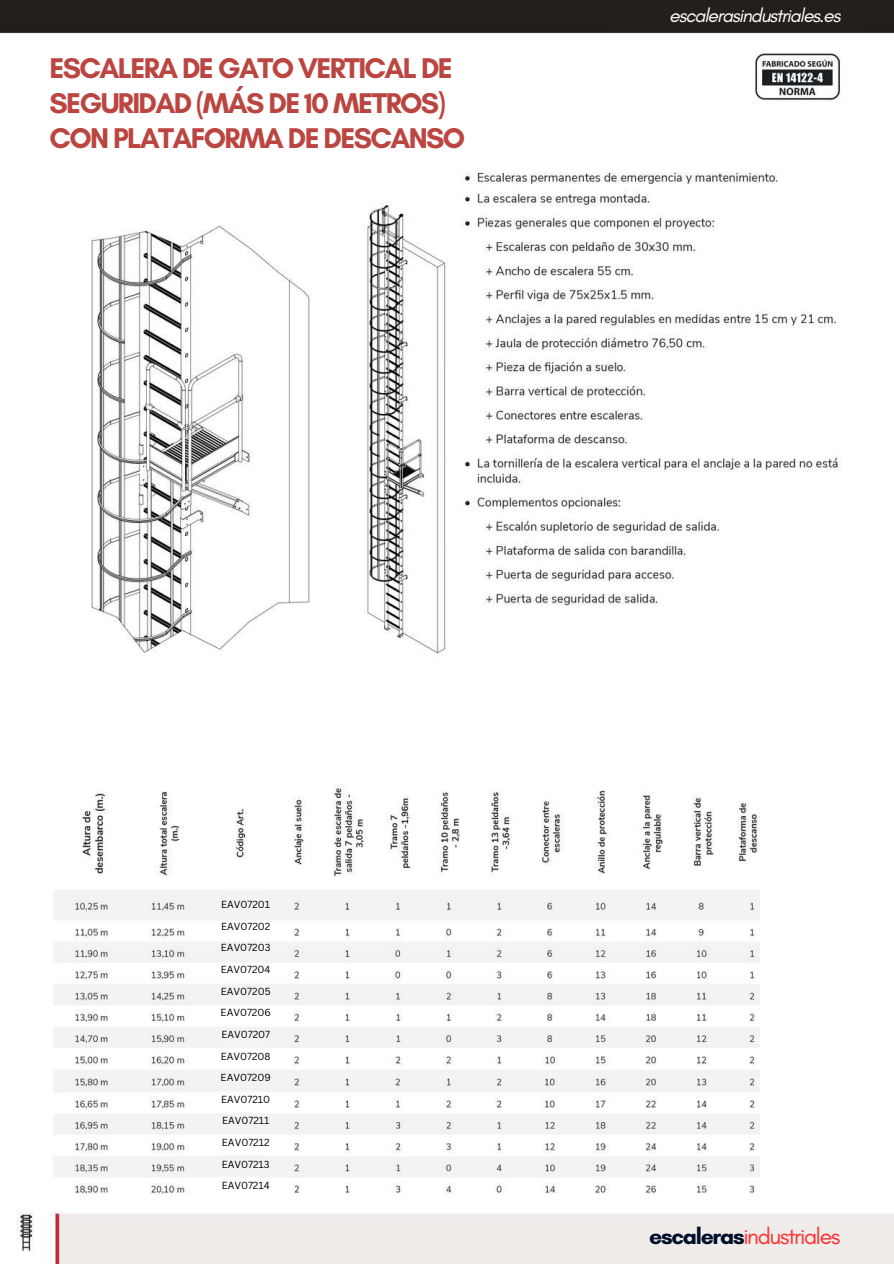
<style>
.page{position:relative;width:894px;height:1264px;background:#fff}
.page>*{position:absolute;margin:0;border:0;box-sizing:border-box;transform-origin:0 0}
.t1{font:700 29.1px/34.8px "Glacial Indifference";letter-spacing:-.055em;color:#bb4540}
.t2{font:23.1px "Glacial Indifference";letter-spacing:-.055em;color:#ff3131}
.t3{font:italic 19.5px "Glacial Indifference";letter-spacing:-.055em;color:#fff}
.t4{font:10.05px/21.6px "Canva Sans";color:#000}
.s1{font-weight:700;color:#000e2b}
</style>
<div class="page">
<img style="left:0;top:0;width:893px;height:1263px">
<div style="left:711px;top:1222px;width:182px;height:39px;background:#f0ece9"></div>
<div style="left:63px;top:1224px;width:215px;height:39px;background:#f0ece9"></div>
<div style="left:612px;top:5px;width:245px;height:25px;background:#231f1c"></div>
<div style="left:760px;top:663px;width:89px;height:532px;background:#fff"></div>
<div style="left:19px;top:43px;width:535px;height:120px;background:#fff"></div>
<img style="left:218px;top:880px;width:19px;height:318px">
<img style="left:237px;top:880px;width:27px;height:318px">
<h1 class="t1" style="left:50px;top:50px;width:417px">ESCALERA DE GATO VERTICAL DE<br>SEGURIDAD (MÁS DE 10 METROS)<br>CON PLATAFORMA DE DESCANSO</h1>
<h3 class="t3" style="left:669px;top:4px;width:173px">escalerasindustriales.es</h3>
<p class="t4" style="left:220px;top:893px;width:52px">EAV07201<br>EAV07202<br>EAV07203<br>EAV07204<br>EAV07205<br>EAV07206<br>EAV07207<br>EAV07208<br>EAV07209<br>EAV07210<br>EAV07211<br>EAV07212<br>EAV07213<br>EAV07214</p>
<h2 class="t2" style="left:649px;top:1221px;width:192px"><span class="s1">escaleras</span>industriales</h2>
</div>
